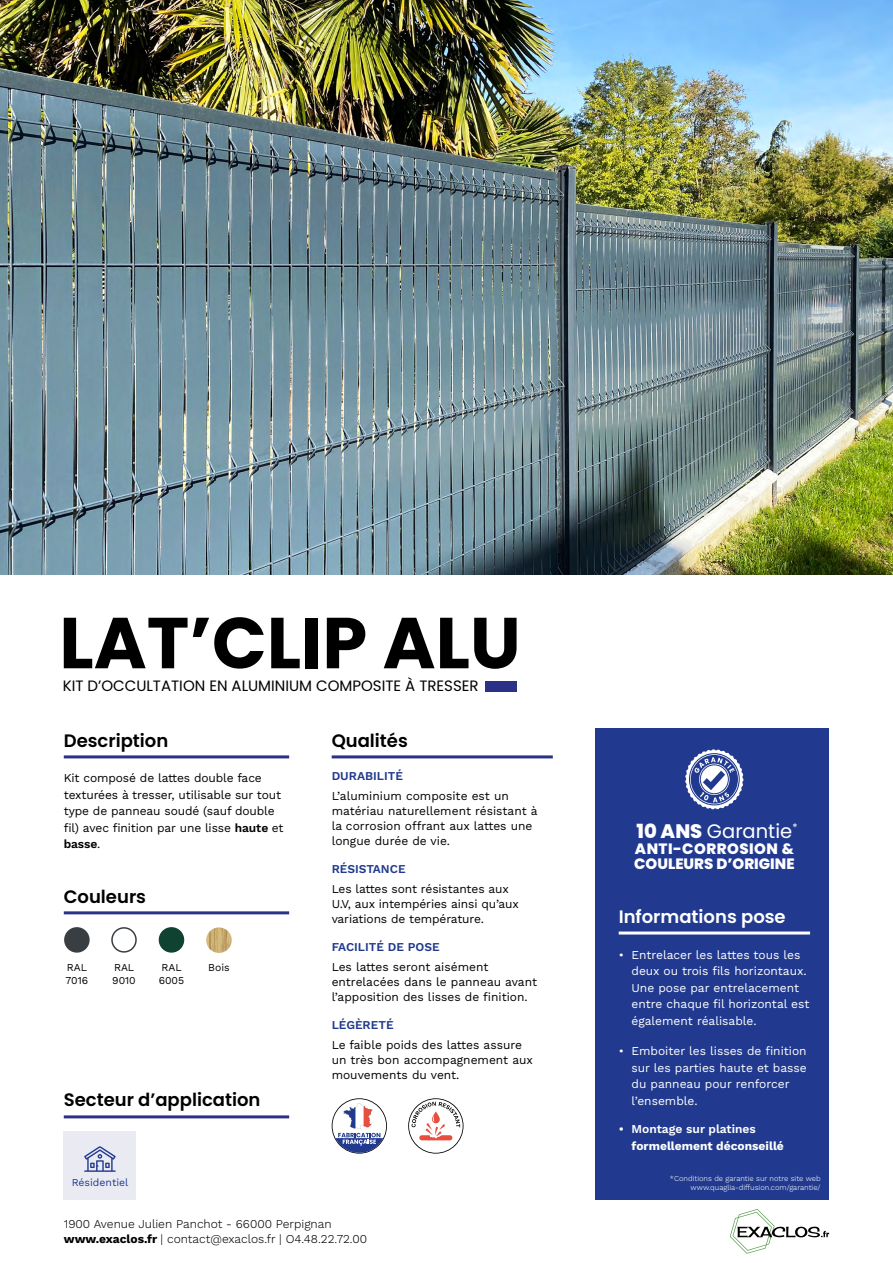
<style>
.page{position:relative;width:893px;height:1263px;background:#fff}
.page>*{position:absolute;margin:0;border:0;box-sizing:border-box;transform-origin:0 0}
.t1{font:700 72px "Poppins";color:#000}
.t2{font:19.5px "Poppins";color:#fff}
.t3{font:600 18px "Poppins";color:#000}
.t4{font:600 18px "Poppins";color:#fff}
.t5{font:15px "Poppins";color:#000}
.t6{font:800 15px/15px "Poppins";color:#fff}
.t7{font:12px/15px "Work Sans";letter-spacing:-.005em;color:#000}
.t8{font:12px/16.5px "Work Sans";color:#fff}
.t9{font:300 12px/14.4px "Work Sans";color:#000}
.t10{font:600 12px "Work Sans";color:#213a8f}
.t11{font:700 12px "Work Sans";color:#fff}
.t12{font:600 12px "Work Sans";color:#fff}
.t13{font:10.5px/12.6px "Work Sans";color:#000}
.t14{font:10.5px "Work Sans";color:#213a8f}
.t15{font:10.5px "Poppins";color:#fff}
.t16{font:300 7.5px/9px "Work Sans";color:#fff;text-align:right}
.s1{font-weight:600}
.s2{font-weight:700}
.s3{font-weight:800}
</style>
<div class="page">
<svg style="left:730px;top:1209px;width:99px;height:45px"></svg>
<img style="left:0;top:0;width:893px;height:574px">
<div style="left:595px;top:728px;width:234px;height:471px;background:#213a8f"></div>
<div style="left:485px;top:681px;width:31px;height:10px;background:#2a3187"></div>
<hr style="left:332px;top:755px;width:221px;height:3px;background:#2a3187">
<hr style="left:64px;top:755px;width:225px;height:3px;background:#2a3187">
<hr style="left:619px;top:931px;width:191px;height:3px;background:#fff">
<svg style="left:685px;top:749px;width:59px;height:61px"></svg>
<svg style="left:408px;top:1098px;width:55px;height:55px"></svg>
<svg style="left:332px;top:1098px;width:55px;height:55px"></svg>
<hr style="left:64px;top:1115px;width:225px;height:3px;background:#2a3187">
<div style="left:64px;top:1131px;width:72px;height:68px;background:#eaebf2"></div>
<svg style="left:84px;top:1146px;width:32px;height:26px"></svg>
<div style="left:64px;top:927px;width:26px;height:26px;background:#393e42;border-radius:50%"></div>
<hr style="left:64px;top:911px;width:225px;height:3px;background:#2a3187">
<div style="left:159px;top:927px;width:25px;height:26px;background:#104231;border-radius:50%"></div>
<div style="left:111px;top:927px;width:26px;height:26px;border:2px solid #393e42;border-radius:50%"></div>
<img style="left:206px;top:927px;width:26px;height:26px;border-radius:13px">
<h1 class="t1" style="left:59px;top:601px;width:463px">LAT’CLIP ALU</h1>
<p class="t5" style="left:63px;top:677px;width:417px">KIT D’OCCULTATION EN ALUMINIUM COMPOSITE À TRESSER</p>
<h3 class="t3" style="left:64px;top:730px;width:106px">Description</h3>
<h3 class="t3" style="left:332px;top:730px;width:78px">Qualités</h3>
<p class="t7" style="left:64px;top:769px;width:221px;line-height:16.5px">Kit composé de lattes double face texturées à tresser, utilisable sur tout type de panneau soudé (sauf double fil) avec finition par une lisse <span class="s1">haute</span> et <span class="s1">basse</span>.</p>
<h3 class="t3" style="left:64px;top:886px;width:84px">Couleurs</h3>
<p class="t13" style="left:66px;top:960px;width:24px">RAL<br>7016</p>
<p class="t13" style="left:112px;top:960px;width:25px">RAL<br>9010</p>
<p class="t13" style="left:159px;top:960px;width:27px">RAL<br>6005</p>
<p class="t13" style="left:208px;top:961px;width:23px">Bois</p>
<h3 class="t3" style="left:64px;top:1089px;width:198px">Secteur d’application</h3>
<p class="t14" style="left:72px;top:1174px;width:58px">Résidentiel</p>
<p class="t10" style="left:332px;top:769px;width:73px">DURABILITÉ</p>
<p class="t7" style="left:332px;top:788px;width:207px">L’aluminium composite est un matériau naturellement résistant à la corrosion offrant aux lattes une longue durée de vie.</p>
<p class="t10" style="left:332px;top:862px;width:75px">RÉSISTANCE</p>
<p class="t7" style="left:332px;top:881px;width:189px">Les lattes sont résistantes aux<br>U.V, aux intempéries ainsi qu’aux variations de température.</p>
<p class="t10" style="left:332px;top:940px;width:110px">FACILITÉ DE POSE</p>
<p class="t7" style="left:332px;top:959px;width:207px">Les lattes seront aisément entrelacées dans le panneau avant l’apposition des lisses de finition.</p>
<p class="t10" style="left:332px;top:1018px;width:63px">LÉGÈRETÉ</p>
<p class="t7" style="left:332px;top:1037px;width:203px">Le faible poids des lattes assure un très bon accompagnement aux mouvements du vent.</p>
<p class="t9" style="left:64px;top:1218px;width:305px">1900 Avenue Julien Panchot - 66000 Perpignan <span class="s2">www.exaclos.fr</span> | contact@exaclos.fr | O4.48.22.72.00</p>
<p class="t15" style="left:793px;top:821px;width:7px">*</p>
<h2 class="t2" style="left:636px;top:820px;width:157px"><span class="s3">10 ANS</span> Garantie</h2>
<p class="t6" style="left:634px;top:841px;width:162px">ANTI-CORROSION &amp;<br>COULEURS D’ORIGINE</p>
<h3 class="t4" style="left:619px;top:906px;width:169px">Informations pose</h3>
<p class="t8" style="left:631px;top:946px;width:179px;text-indent:-13px">• Entrelacer les lattes tous les deux ou trois fils horizontaux.<br>Une pose par entrelacement entre chaque fil horizontal est également réalisable.</p>
<p class="t8" style="left:631px;top:1042px;width:177px;text-indent:-13px">• Emboiter les lisses de finition sur les parties haute et basse du panneau pour renforcer l’ensemble.</p>
<p class="t12" style="left:619px;top:1122px;width:139px">• Montage sur platines</p>
<p class="t11" style="left:631px;top:1138px;width:154px">formellement déconseillé</p>
<p class="t16" style="left:670px;top:1174px;width:152px">*Conditions de garantie sur notre site web www.quaglia-diffusion.com/garantie/</p>
</div>
